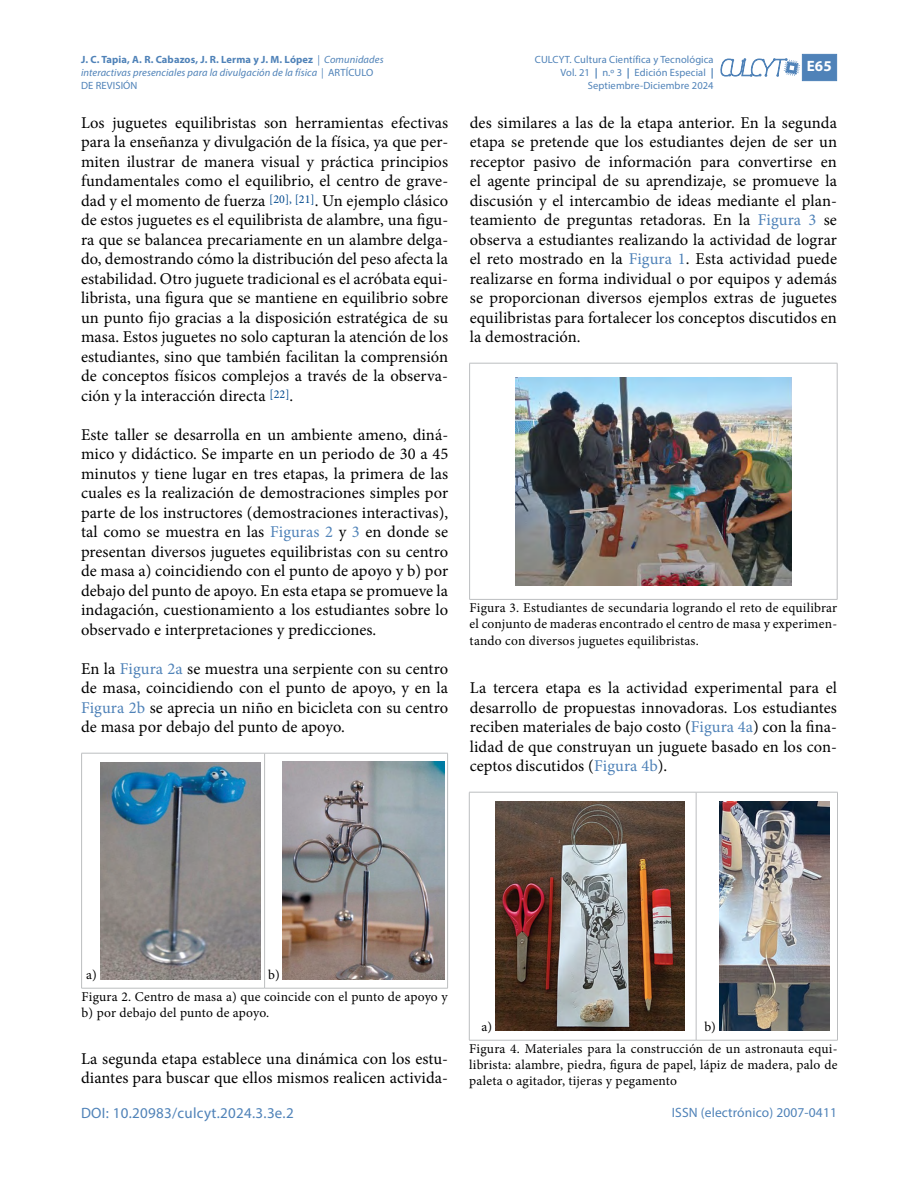
<style>
.page{position:relative;width:918px;height:1188px;background:#fff}
.page>*{position:absolute;margin:0;border:0;box-sizing:border-box;transform-origin:0 0}
.t1{font:16.5px/19.5px "Minion Pro";letter-spacing:.005em;color:#000;text-align:justify}
.t2{font:15px "Myriad Pro";letter-spacing:.02em;color:#4f82b8}
.t3{font:700 15px "Myriad Pro";color:#fff}
.t4{font:13.5px/16.2px "Minion Pro";letter-spacing:.01em;color:#000}
.t5{font:13.5px "Myriad Pro";letter-spacing:.01em;color:#4f82b8}
.t6{font:italic 10.5px/12.6px "Myriad Pro";letter-spacing:.01em;color:#4f82b8}
.t7{font:10.5px/12.6px "Myriad Pro";letter-spacing:.01em;color:#4f82b8;text-align:right}
.s1{font-weight:700;font-style:normal}
.s2{font-style:normal}
.s3{color:#4f82b8}
.s4{font-weight:700}
</style>
<div class="page">
<div style="left:802px;top:54px;width:35px;height:27px;background:#4f82b8"></div>
<svg style="left:720px;top:59px;width:80px;height:17px"></svg>
<hr style="left:81px;top:753px;width:1px;height:235px;background:#bcbec0">
<hr style="left:264px;top:753px;width:1px;height:235px;background:#bcbec0">
<hr style="left:447px;top:753px;width:1px;height:235px;background:#bcbec0">
<hr style="left:81px;top:753px;width:184px;height:1px;background:#bcbec0">
<hr style="left:265px;top:753px;width:183px;height:1px;background:#bcbec0">
<hr style="left:81px;top:988px;width:184px;height:1px;background:#bcbec0">
<hr style="left:265px;top:988px;width:183px;height:1px;background:#bcbec0">
<img style="left:100px;top:762px;width:160px;height:217px">
<img style="left:283px;top:762px;width:161px;height:217px">
<hr style="left:469px;top:363px;width:1px;height:236px;background:#bcbec0">
<hr style="left:837px;top:363px;width:1px;height:236px;background:#bcbec0">
<hr style="left:469px;top:363px;width:368px;height:1px;background:#bcbec0">
<hr style="left:469px;top:599px;width:368px;height:1px;background:#bcbec0">
<img style="left:515px;top:377px;width:277px;height:209px">
<hr style="left:469px;top:792px;width:1px;height:248px;background:#bcbec0">
<hr style="left:696px;top:792px;width:1px;height:248px;background:#bcbec0">
<hr style="left:837px;top:792px;width:1px;height:248px;background:#bcbec0">
<hr style="left:469px;top:792px;width:227px;height:1px;background:#bcbec0">
<hr style="left:696px;top:792px;width:142px;height:1px;background:#bcbec0">
<hr style="left:469px;top:1040px;width:227px;height:1px;background:#bcbec0">
<hr style="left:696px;top:1040px;width:142px;height:1px;background:#bcbec0">
<img style="left:495px;top:802px;width:189px;height:229px">
<img style="left:719px;top:802px;width:110px;height:229px">
<p class="t6" style="left:81px;top:53px;width:304px"><span class="s1">J. C. Tapia, A. R. Cabazos, J. R. Lerma y J. M. López</span> | Comunidades interactivas presenciales para la divulgación de la física | <span class="s2">ARTÍCULO<br>DE REVISIÓN</span></p>
<p class="t1" style="left:81px;top:113px;width:369px">Los juguetes equilibristas son herramientas efectivas para la enseñanza y divulgación de la física, ya que per&shy;miten ilustrar de manera visual y práctica principios fundamentales como el equilibrio, el centro de grave&shy;dad y el momento de fuerza <sup>[20],</sup> <sup>[21]</sup>. Un ejemplo clásico de estos juguetes es el equilibrista de alambre, una figu&shy;ra que se balancea precariamente en un alambre delga&shy;do, demostrando cómo la distribución del peso afecta la estabilidad. Otro juguete tradicional es el acróbata equi&shy;librista, una figura que se mantiene en equilibrio sobre un punto fijo gracias a la disposición estratégica de su masa. Estos juguetes no solo capturan la atención de los estudiantes, sino que también facilitan la comprensión de conceptos físicos complejos a través de la observa&shy;ción y la interacción directa <sup>[22]</sup>.</p>
<p class="t1" style="left:81px;top:425px;width:369px">Este taller se desarrolla en un ambiente ameno, diná&shy;mico y didáctico. Se imparte en un periodo de 30 a 45 minutos y tiene lugar en tres etapas, la primera de las cuales es la realización de demostraciones simples por parte de los instructores (demostraciones interactivas), tal como se muestra en las <span class="s3">Figuras 2</span> y <span class="s3">3</span> en donde se presentan diversos juguetes equilibristas con su centro de masa a) coincidiendo con el punto de apoyo y b) por debajo del punto de apoyo. En esta etapa se promueve la indagación, cuestionamiento a los estudiantes sobre lo observado e interpretaciones y predicciones.</p>
<p class="t1" style="left:81px;top:659px;width:369px">En la <span class="s3">Figura 2a</span> se muestra una serpiente con su centro de masa, coincidiendo con el punto de apoyo, y en la <span class="s3">Figura 2b</span> se aprecia un niño en bicicleta con su centro de masa por debajo del punto de apoyo.</p>
<p class="t7" style="left:535px;top:53px;width:180px">CULCYT. Cultura Científica y Tecnológica<br>Vol. 21 <span class="s4">|</span> n.º 3 <span class="s4">|</span> Edición Especial <span class="s4">|<br></span>Septiembre-Diciembre 2024</p>
<p class="t3" style="left:807px;top:56px;width:26px">E65</p>
<p class="t1" style="left:470px;top:113px;width:369px">des similares a las de la etapa anterior. En la segunda etapa se pretende que los estudiantes dejen de ser un receptor pasivo de información para convertirse en el agente principal de su aprendizaje, se promueve la discusión y el intercambio de ideas mediante el plan&shy;teamiento de preguntas retadoras. En la <span class="s3">Figura 3</span> se observa a estudiantes realizando la actividad de lograr el reto mostrado en la <span class="s3">Figura 1</span>. Esta actividad puede realizarse en forma individual o por equipos y además se proporcionan diversos ejemplos extras de juguetes equilibristas para fortalecer los conceptos discutidos en la demostración.</p>
<p class="t4" style="left:470px;top:600px;width:369px;text-align:justify">Figura 3. Estudiantes de secundaria logrando el reto de equilibrar el conjunto de maderas encontrado el centro de masa y experimen&shy;tando con diversos juguetes equilibristas.</p>
<p class="t1" style="left:470px;top:678px;width:369px">La tercera etapa es la actividad experimental para el desarrollo de propuestas innovadoras. Los estudiantes reciben materiales de bajo costo (<span class="s3">Figura 4a</span>) con la fina&shy;lidad de que construyan un juguete basado en los con&shy;ceptos discutidos (<span class="s3">Figura 4b</span>).</p>
<p class="t4" style="left:86px;top:967px;width:12px">a)</p>
<p class="t4" style="left:82px;top:964px;width:368px;line-height:21.6px;text-indent:187px">b)<br>Figura 2. Centro de masa a) que coincide con el punto de apoyo y</p>
<p class="t4" style="left:82px;top:1005px;width:189px">b) por debajo del punto de apoyo.</p>
<p class="t1" style="left:81px;top:1049px;width:369px">La segunda etapa establece una dinámica con los estu&shy;diantes para buscar que ellos mismos realicen activida-</p>
<p class="t2" style="left:81px;top:1104px;width:214px">DOI: 10.20983/culcyt.2024.3.3e.2</p>
<p class="t4" style="left:481px;top:1018px;width:12px">a)</p>
<p class="t4" style="left:469px;top:1015px;width:370px;line-height:22.4px;text-indent:235px">b)<br>Figura 4. Materiales para la construcción de un astronauta equi-</p>
<p class="t4" style="left:469px;top:1057px;width:370px">librista: alambre, piedra, figura de papel, lápiz de madera, palo de paleta o agitador, tijeras y pegamento</p>
<p class="t5" style="left:672px;top:1104px;width:167px">ISSN (electrónico) 2007-0411</p>
</div>
